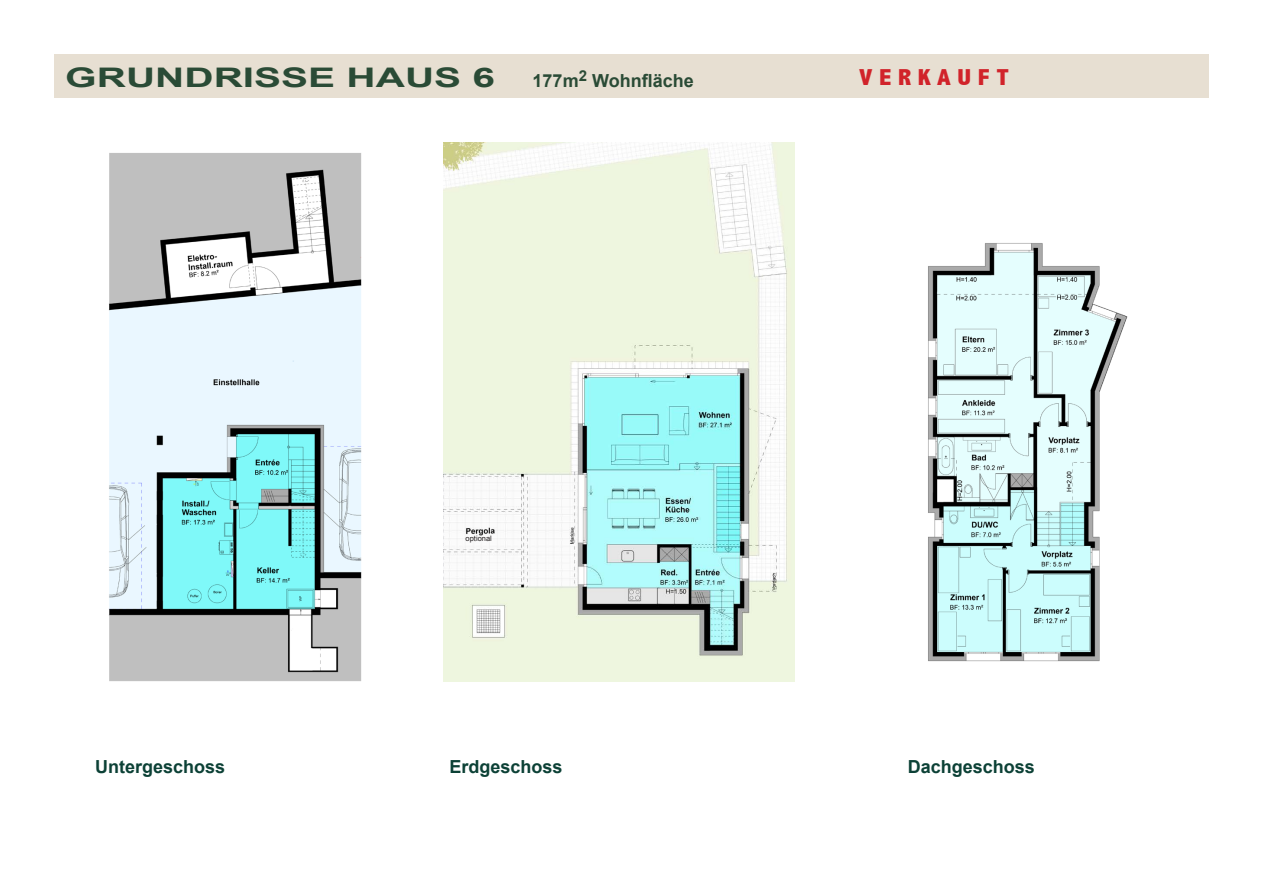
<style>
.page{position:relative;width:1263px;height:893px;background:#fff}
.page>*{position:absolute;margin:0;border:0;box-sizing:border-box;transform-origin:0 0}
.t1{font:700 27px "Arial";color:#0c4136;scale:1.5 1}
.t2{font:800 condensed 23.1px "Abadi";color:#d1232a;scale:1.14 1}
.t3{font:700 18px "Arial";color:#0c4136}
.t4{font:7.5px "Arial";color:#231f20}
</style>
<div class="page">
<img style="left:109px;top:153px;width:253px;height:529px">
<img style="left:928px;top:243px;width:200px;height:419px">
<img style="left:443px;top:142px;width:351px;height:540px">
<div style="left:54px;top:54px;width:1155px;height:44px;background:#e7dfd2"></div>
<p class="t1" style="left:65px;top:59px;width:288px">GRUNDRISSE HAUS 6</p>
<p class="t3" style="left:533px;top:69px;width:163px">177m<sup>2</sup> Wohnfläche</p>
<p class="t2" style="left:859px;top:64px;width:133px">V E R K A U F T</p>
<p class="t4" style="left:466px;top:533px;width:28px">optional</p>
<p class="t3" style="left:95px;top:754px;width:132px">Untergeschoss</p>
<p class="t3" style="left:449px;top:754px;width:115px">Erdgeschoss</p>
<p class="t3" style="left:908px;top:754px;width:129px">Dachgeschoss</p>
</div>
